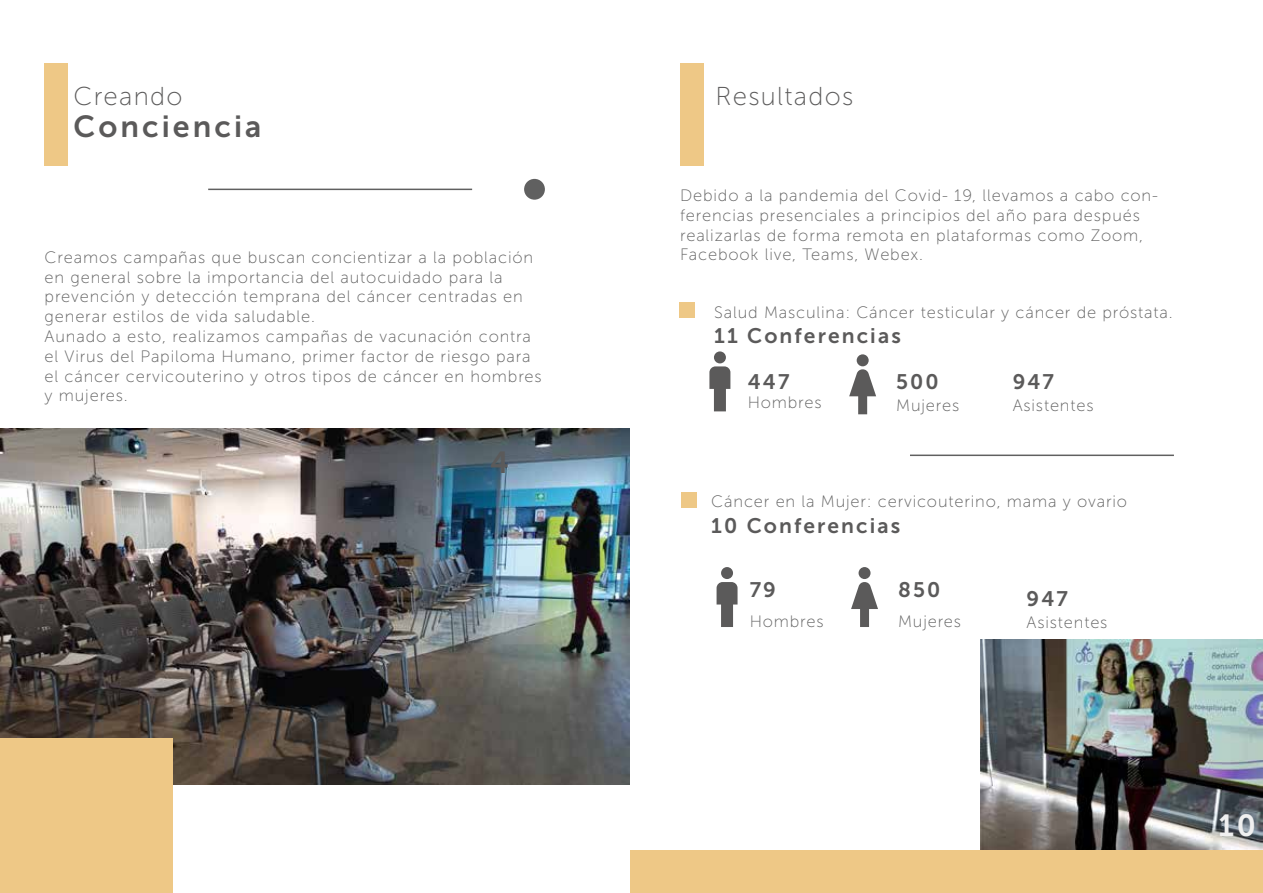
<style>
.page{position:relative;width:1263px;height:893px;background:#fff}
.page>*{position:absolute;margin:0;border:0;box-sizing:border-box;transform-origin:0 0}
.t1{font:30.45px "Museo Sans 700";letter-spacing:.1em;color:#5b5a5a}
.t2{font:30.45px "Museo Sans 700";color:#f0f0f0}
.t3{font:25.8px "Museo Sans 100";letter-spacing:.05em;color:#5b5a5a}
.t4{font:21px/45.9px "Museo Sans 700";letter-spacing:.1em;color:#5b5a5a}
.t5{font:16.5px/19.8px "Museo Sans 100";letter-spacing:.05em;color:#606060}
</style>
<div class="page">
<div style="left:44px;top:63px;width:24px;height:103px;background:#eec886"></div>
<hr style="left:208px;top:189px;width:264px;height:1px;background:#606060">
<div style="left:524px;top:179px;width:21px;height:21px;background:#606060;border-radius:50%"></div>
<div style="left:680px;top:63px;width:24px;height:103px;background:#eec886"></div>
<div style="left:679px;top:303px;width:16px;height:15px;background:#eec886"></div>
<svg style="left:709px;top:366px;width:21px;height:45px"></svg>
<div style="left:714px;top:351px;width:12px;height:12px;background:#5b5a5a;border-radius:50%"></div>
<svg style="left:849px;top:369px;width:27px;height:45px"></svg>
<div style="left:857px;top:354px;width:12px;height:12px;background:#5b5a5a;border-radius:50%"></div>
<hr style="left:910px;top:455px;width:264px;height:1px;background:#606060">
<img style="left:0;top:428px;width:630px;height:356px">
<div style="left:0;top:738px;width:172px;height:155px;background:#eec886"></div>
<div style="left:681px;top:492px;width:15px;height:15px;background:#eec886"></div>
<svg style="left:716px;top:582px;width:21px;height:45px"></svg>
<div style="left:721px;top:567px;width:12px;height:12px;background:#5b5a5a;border-radius:50%"></div>
<svg style="left:851px;top:582px;width:27px;height:45px"></svg>
<div style="left:858px;top:567px;width:12px;height:12px;background:#5b5a5a;border-radius:50%"></div>
<img style="left:981px;top:639px;width:282px;height:211px">
<div style="left:630px;top:850px;width:633px;height:43px;background:#eec886"></div>
<h2 class="t3" style="left:74px;top:83px;width:110px">Creando</h2>
<h1 class="t1" style="left:74px;top:110px;width:189px">Conciencia</h1>
<p class="t5" style="left:45px;top:247px;width:498px">Creamos campañas que buscan concientizar a la población en general sobre la importancia del autocuidado para la prevención y detección temprana del cáncer centradas en generar estilos de vida saludable.<br>Aunado a esto, realizamos campañas de vacunación contra el Virus del Papiloma Humano, primer factor de riesgo para el cáncer cervicouterino y otros tipos de cáncer en hombres y mujeres.</p>
<h1 class="t1" style="left:490px;top:446px;width:20px">4</h1>
<h2 class="t3" style="left:715px;top:83px;width:139px">Resultados</h2>
<p class="t5" style="left:680px;top:186px;width:479px">Debido a la pandemia del Covid- 19, llevamos a cabo con&shy;ferencias presenciales a principios del año para después realizarlas de forma remota en plataformas como Zoom, Facebook live, Teams, Webex.</p>
<p class="t5" style="left:714px;top:302px;width:460px">Salud Masculina: Cáncer testicular y cáncer de próstata.</p>
<p class="t4" style="left:748px;top:313px;width:155px;text-indent:-33px">11 Conferencias<br>447</p>
<p class="t4" style="left:896px;top:359px;width:44px">500</p>
<p class="t4" style="left:1013px;top:359px;width:43px">947</p>
<p class="t5" style="left:1013px;top:396px;width:82px">Asistentes</p>
<p class="t5" style="left:748px;top:393px;width:75px">Hombres</p>
<p class="t5" style="left:896px;top:396px;width:64px">Mujeres</p>
<p class="t5" style="left:711px;top:492px;width:417px">Cáncer en la Mujer: cervicouterino, mama y ovario</p>
<p class="t4" style="left:711px;top:502px;width:190px">10 Conferencias</p>
<p class="t4" style="left:750px;top:567px;width:28px">79</p>
<p class="t4" style="left:898px;top:567px;width:44px">850</p>
<p class="t5" style="left:750px;top:612px;width:75px">Hombres</p>
<p class="t5" style="left:898px;top:612px;width:64px">Mujeres</p>
<p class="t4" style="left:1026px;top:575px;width:43px">947</p>
<p class="t5" style="left:1026px;top:613px;width:82px">Asistentes</p>
<h1 class="t2" style="left:1218px;top:808px;width:39px">10</h1>
</div>
